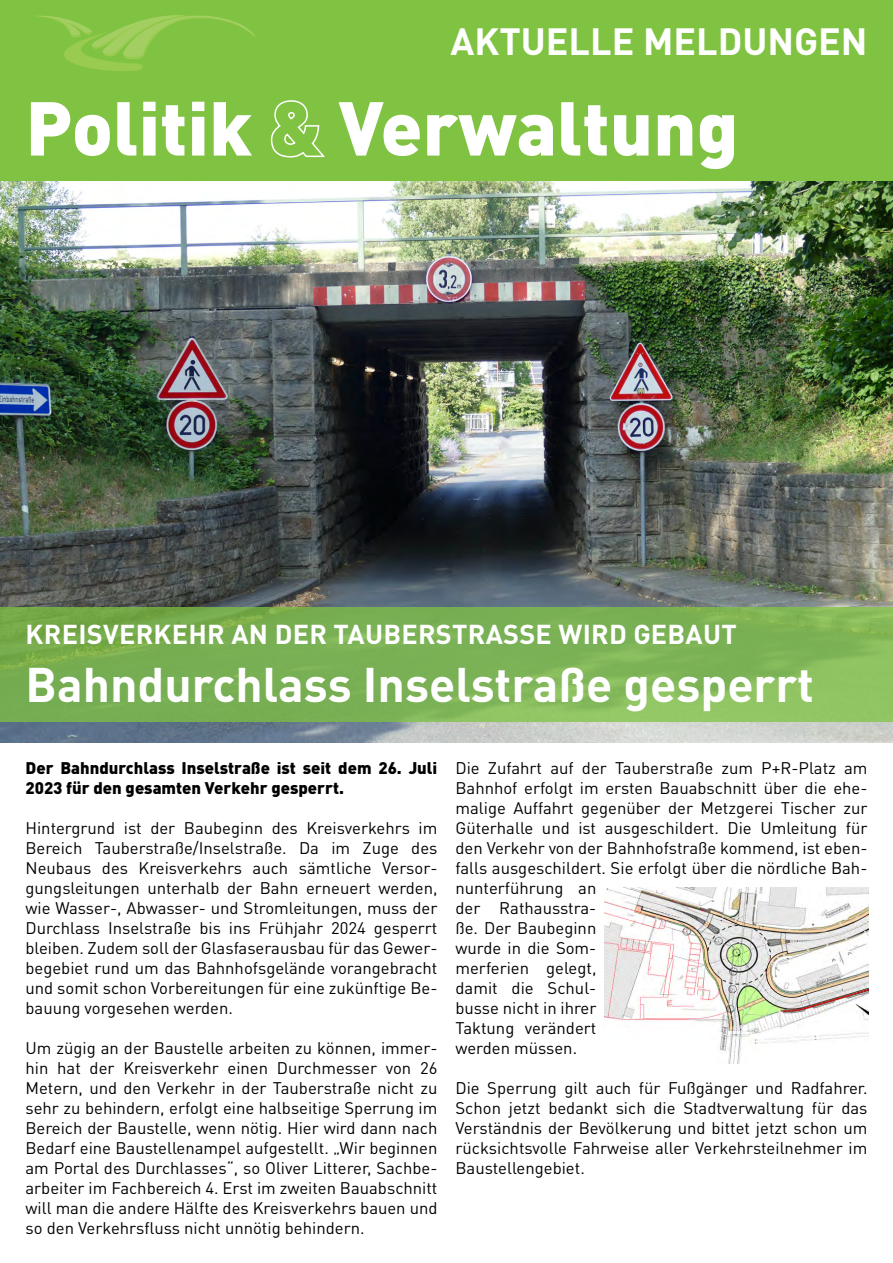
<style>
.page{position:relative;width:893px;height:1263px;background:#fff}
.page>*{position:absolute;margin:0;border:0;box-sizing:border-box;transform-origin:0 0}
.t1{font:900 75px "DIN Pro";color:#fff}
.t2{font:700 48px "DIN Pro";color:#fff}
.t3{font:700 37.5px "DIN Pro";color:#fff}
.t4{font:700 27px "DIN Pro";letter-spacing:.01em;color:#fff}
.t5{font:16.65px/20px "DIN Pro";color:#000;text-align:justify}
.t6{font:900 16.65px/20px "DIN Pro";color:#000}
.s1{color:#80c342}
</style>
<div class="page">
<img style="left:0;top:180px;width:893px;height:562px">
<div style="left:0;top:0;width:893px;height:180px;background:#80c342"></div>
<svg style="left:270px;top:100px;width:55px;height:58px"></svg>
<svg style="left:38px;top:15px;width:217px;height:56px"></svg>
<svg style="left:0;top:607px;width:893px;height:114px;background:#7db355"></svg>
<img style="left:605px;top:888px;width:263px;height:175px">
<h3 class="t3" style="left:451px;top:15px;width:418px">AKTUELLE MELDUNGEN</h3>
<h1 class="t1" style="left:26px;top:77px;width:715px">Politik <span class="s1">&amp;</span> Verwaltung</h1>
<h3 class="t4" style="left:26px;top:616px;width:79px">KRE ISVERKE</h3>
<h3 class="t4" style="left:188px;top:616px;width:104px">HRAN DER</h3>
<h3 class="t4" style="left:334px;top:616px;width:18px">TAUBERSTRA</h3>
<h3 class="t4" style="left:503px;top:616px;width:148px">SSE WIRD GEBAUT</h3>
<h2 class="t2" style="left:26px;top:652px;width:790px">BAHNDURCHLASS I NSELSTRAßE GESPERRT</h2>
<p class="t6" style="left:26px;top:757px;width:413px">Der Bahndurchlass Inselstraße ist seit dem 26. Juli<br>2023 für den gesamten Verkehr gesperrt.</p>
<p class="t5" style="left:26px;top:817px;width:413px">Hintergrund ist der Baubeginn des Kreisverkehrs im Bereich Tauberstraße/Inselstraße. Da im Zuge des Neubaus des Kreisverkehrs auch sämtliche Versor&shy;gungsleitungen unterhalb der Bahn erneuert werden, wie Wasser-, Abwasser- und Stromleitungen, muss der Durchlass Inselstraße bis ins Frühjahr 2024 gesperrt bleiben. Zudem soll der Glasfaserausbau für das Gewer&shy;begebiet rund um das Bahnhofsgelände vorangebracht und somit schon Vorbereitungen für eine zukünftige Be&shy;bauung vorgesehen werden.</p>
<p class="t5" style="left:26px;top:1037px;width:413px">Um zügig an der Baustelle arbeiten zu können, immer&shy;hin hat der Kreisverkehr einen Durchmesser von 26<br>Metern, und den Verkehr in der Tauberstraße nicht zu sehr zu behindern, erfolgt eine halbseitige Sperrung im Bereich der Baustelle, wenn nötig. Hier wird dann nach Bedarf eine Baustellenampel aufgestellt. „Wir beginnen am Portal des Durchlasses“, so Oliver Litterer, Sachbe&shy;arbeiter im Fachbereich 4. Erst im zweiten Bauabschnitt will man die andere Hälfte des Kreisverkehrs bauen und so den Verkehrsfluss nicht unnötig behindern.</p>
<p class="t5" style="left:455px;top:757px;width:413px;text-align:left">Die Zufahrt auf der Tauberstraße zum P+R-Platz am<br>Bahnhof erfolgt im ersten Bauabschnitt über die ehe&shy;malige Auffahrt gegenüber der Metzgerei Tischer zur<br>Güterhalle und ist ausgeschildert. Die Umleitung für den Verkehr von der Bahnhofstraße kommend, ist eben&shy;falls ausgeschildert. Sie erfolgt über die nördliche Bah&shy;nunterführung an<br>der Rathausstra-<br>ße. Der Baubeginn<br>wurde in die Som-<br>merferien gelegt,<br>damit die Schul-<br>busse nicht in ihrer<br>Taktung verändert<br>werden müssen.</p>
<p class="t5" style="left:455px;top:1077px;width:413px">Die Sperrung gilt auch für Fußgänger und Radfahrer.<br>Schon jetzt bedankt sich die Stadtverwaltung für das Verständnis der Bevölkerung und bittet jetzt schon um rücksichtsvolle Fahrweise aller Verkehrsteilnehmer im Baustellengebiet.</p>
</div>
